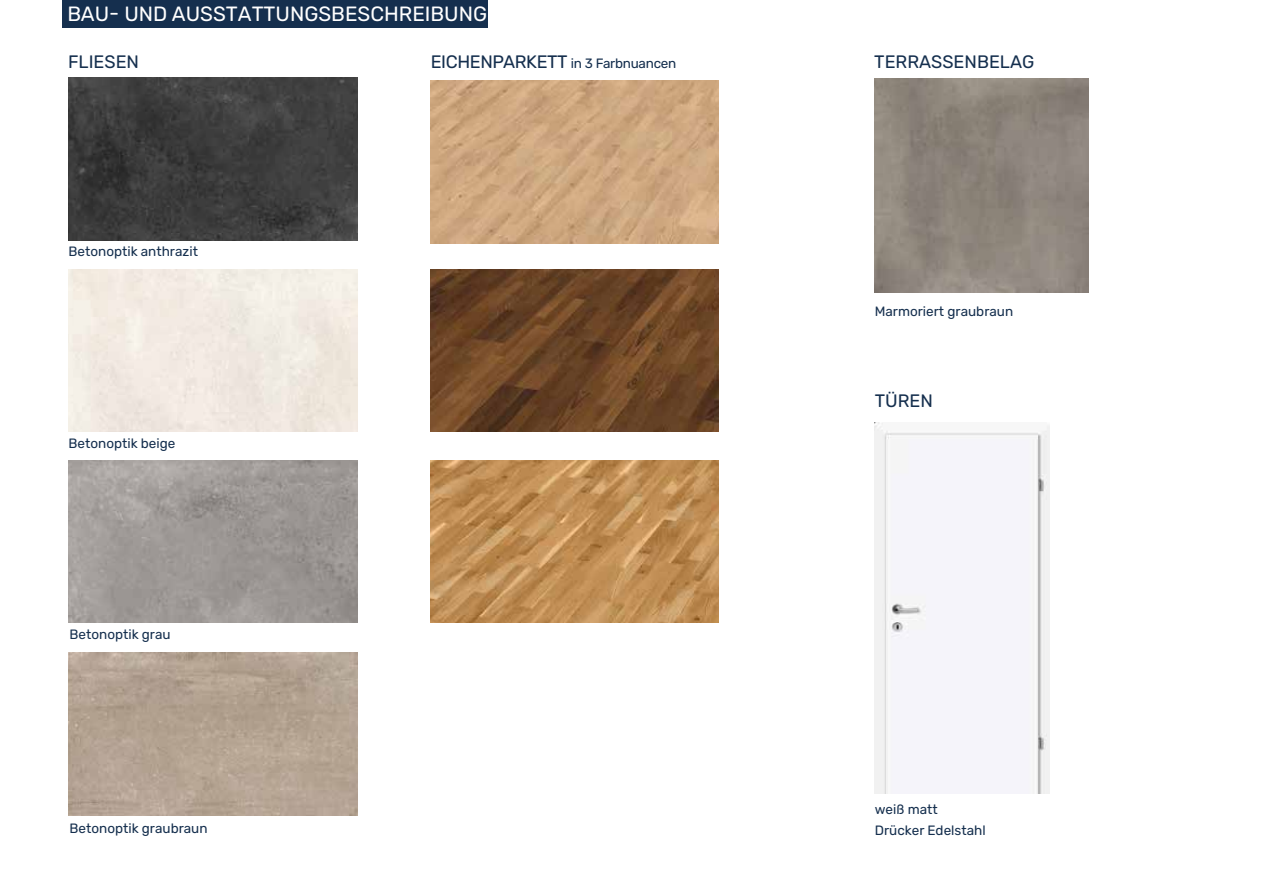
<style>
.page{position:relative;width:1263px;height:893px;background:#fff}
.page>*{position:absolute;margin:0;border:0;box-sizing:border-box;transform-origin:0 0}
.t1{font:300 20.7px "Rubik";color:#fff}
.t2{font:300 18px "Rubik";color:#152f4e}
.t3{font:300 13.5px/21px "Rubik";color:#152f4e}
.t4{font:300 13.5px "Rubik";letter-spacing:-.02em;color:#152f4e}
.s1{font-size:18px}
</style>
<div class="page">
<div style="left:62px;top:0;width:426px;height:28px;background:#152f4e"></div>
<img style="left:875px;top:423px;width:175px;height:371px">
<img style="left:69px;top:78px;width:288px;height:162px">
<img style="left:431px;top:81px;width:288px;height:162px">
<img style="left:431px;top:269px;width:288px;height:163px">
<img style="left:69px;top:460px;width:288px;height:162px">
<img style="left:69px;top:653px;width:288px;height:162px">
<img style="left:431px;top:460px;width:288px;height:162px">
<img style="left:875px;top:79px;width:214px;height:214px">
<h1 class="t1" style="left:67px;top:3px;width:421px">BAU- UND AUSSTATTUNGSBESCHREIBUNG</h1>
<h2 class="t2" style="left:68px;top:52px;width:73px">FLIESEN</h2>
<p class="t4" style="left:431px;top:56px;width:247px"><span class="s1">EICHENPARKETT</span> in 3 Farbnuancen</p>
<h2 class="t2" style="left:874px;top:52px;width:162px">TERRASSENBELAG</h2>
<p class="t3" style="left:69px;top:241px;width:131px">Betonoptik anthrazit</p>
<p class="t3" style="left:69px;top:433px;width:108px">Betonoptik beige</p>
<p class="t3" style="left:70px;top:624px;width:103px">Betonoptik grau</p>
<p class="t3" style="left:70px;top:818px;width:139px">Betonoptik graubraun</p>
<p class="t3" style="left:875px;top:301px;width:140px">Marmoriert graubraun</p>
<h2 class="t2" style="left:875px;top:391px;width:60px">TÜREN</h2>
<p class="t3" style="left:875px;top:799px;width:112px">weiß matt<br>Drücker Edelstahl</p>
</div>
